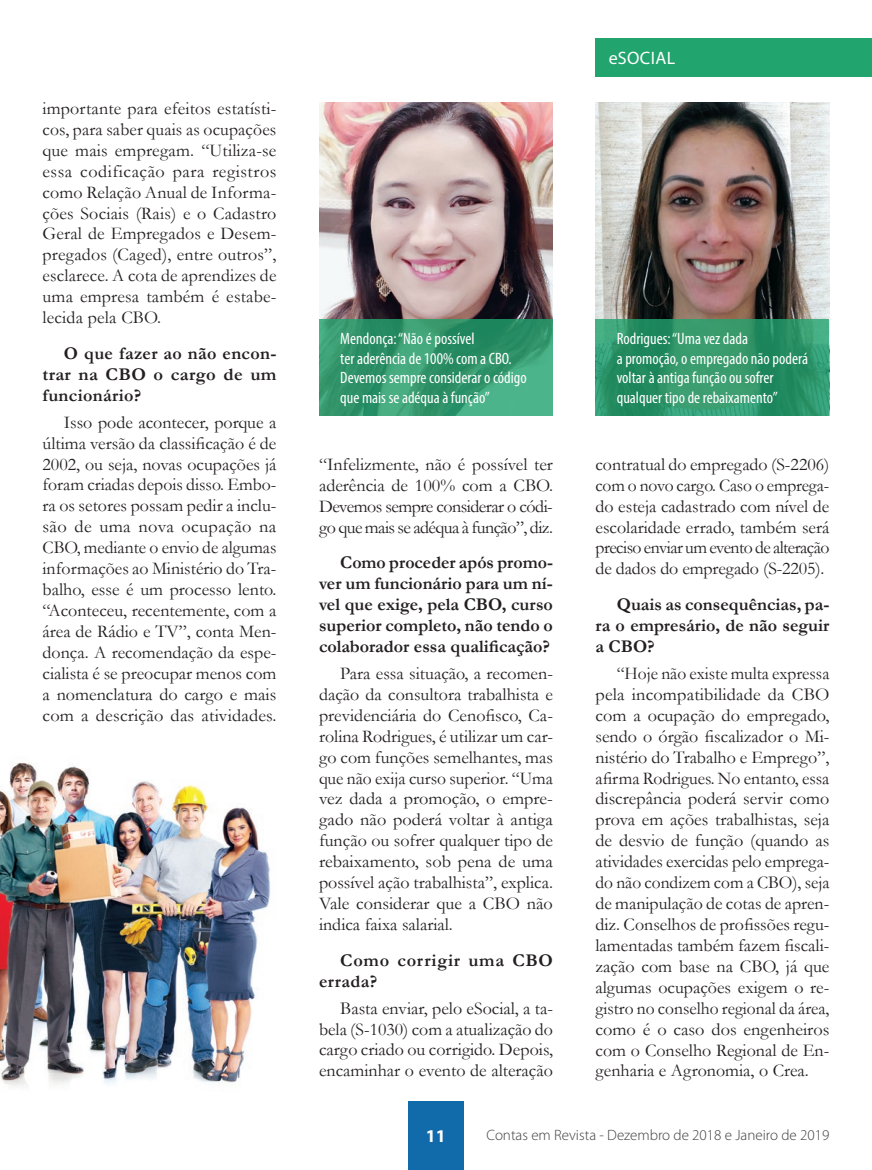
<style>
.page{position:relative;width:872px;height:1170px;background:#fff}
.page>*{position:absolute;margin:0;border:0;box-sizing:border-box;transform-origin:0 0}
.t1{font:18px/20.9px "Garamond";color:#231f20;text-align:justify}
.t2{font:700 18px/20.9px "Garamond";color:#231f20;text-align:justify}
.t3{font:18px "Myriad Pro";letter-spacing:.02em;color:#fff}
.t4{font:700 18px "Myriad Pro";color:#fff}
.t5{font:condensed 16.5px/19.5px "Myriad Pro";color:#fff}
.t6{font:300 15px "Myriad Pro";color:#3e3e3f}
</style>
<div class="page">
<div style="left:595px;top:38px;width:277px;height:39px;background:#22a46f"></div>
<div style="left:408px;top:1101px;width:55px;height:68px;background:#116aaa"></div>
<img style="left:0;top:762px;width:271px;height:325px">
<img style="left:319px;top:102px;width:234px;height:217px">
<svg style="left:319px;top:319px;width:234px;height:96px;background:#359970"></svg>
<img style="left:595px;top:102px;width:234px;height:217px">
<svg style="left:595px;top:319px;width:234px;height:96px;background:#2e9469"></svg>
<p class="t1" style="left:43px;top:97px;width:235px">importante para efeitos estatísti&shy;cos, para saber quais as ocupações que mais empregam. “Utiliza-se essa codificação para registros como Relação Anual de Informa&shy;ções Sociais (Rais) e o Cadastro Geral de Empregados e Desem&shy;pregados (Caged), entre outros”, esclarece. A cota de aprendizes de uma empresa também é estabe&shy;lecida pela CBO.</p>
<p class="t2" style="left:43px;top:342px;width:235px;text-indent:21px">O que fazer ao não encon&shy;trar na CBO o cargo de um funcionário?</p>
<p class="t1" style="left:43px;top:411px;width:235px;text-indent:21px">Isso pode acontecer, porque a última versão da classificação é de 2002, ou seja, novas ocupações já foram criadas depois disso. Embo&shy;ra os setores possam pedir a inclu&shy;são de uma nova ocupação na CBO, mediante o envio de algumas informações ao Ministério do Tra&shy;balho, esse é um processo lento. “Aconteceu, recentemente, com a área de Rádio e TV”, conta Men&shy;donça. A recomendação da espe&shy;cialista é se preocupar menos com a nomenclatura do cargo e mais com a descrição das atividades.</p>
<p class="t3" style="left:608px;top:47px;width:68px">ESOCIAL</p>
<p class="t5" style="left:340px;top:329px;width:188px">Mendonça: “Não é possível<br>ter aderência de 100% com a CBO.<br>Devemos sempre considerar o código que mais se adéqua à função”</p>
<p class="t5" style="left:617px;top:329px;width:193px">Rodrigues: “Uma vez dada<br>a promoção, o empregado não poderá voltar à antiga função ou sofrer qualquer tipo de rebaixamento”</p>
<p class="t1" style="left:319px;top:453px;width:235px">“Infelizmente, não é possível ter aderência de 100% com a CBO.<br>Devemos sempre considerar o códi&shy;go que mais se adéqua à função”, diz.</p>
<p class="t2" style="left:319px;top:552px;width:235px;text-indent:21px">Como proceder após promo&shy;ver um funcionário para um ní&shy;vel que exige, pela CBO, curso superior completo, não tendo o colaborador essa qualificação?</p>
<p class="t1" style="left:319px;top:662px;width:235px;text-indent:21px">Para essa situação, a recomen&shy;dação da consultora trabalhista e previdenciária do Cenofisco, Ca&shy;rolina Rodrigues, é utilizar um car&shy;go com funções semelhantes, mas que não exija curso superior. “Uma vez dada a promoção, o empre&shy;gado não poderá voltar à antiga função ou sofrer qualquer tipo de rebaixamento, sob pena de uma possível ação trabalhista”, explica.<br>Vale considerar que a CBO não indica faixa salarial.</p>
<p class="t2" style="left:319px;top:949px;width:235px;text-indent:21px">Como corrigir uma CBO errada?</p>
<p class="t1" style="left:319px;top:996px;width:235px;text-indent:21px">Basta enviar, pelo eSocial, a ta&shy;bela (S-1030) com a atualização do cargo criado ou corrigido. Depois, encaminhar o evento de alteração</p>
<p class="t1" style="left:595px;top:453px;width:235px">contratual do empregado (S-2206) com o novo cargo. Caso o emprega&shy;do esteja cadastrado com nível de escolaridade errado, também será preciso enviar um evento de alteração de dados do empregado (S-2205).</p>
<p class="t2" style="left:595px;top:594px;width:235px;text-indent:21px">Quais as consequências, pa&shy;ra o empresário, de não seguir a CBO?</p>
<p class="t1" style="left:595px;top:662px;width:235px;text-indent:21px">“Hoje não existe multa expressa pela incompatibilidade da CBO com a ocupação do empregado, sendo o órgão fiscalizador o Mi&shy;nistério do Trabalho e Emprego”, afirma Rodrigues. No entanto, essa discrepância poderá servir como prova em ações trabalhistas, seja de desvio de função (quando as atividades exercidas pelo emprega&shy;do não condizem com a CBO), seja de manipulação de cotas de apren&shy;diz. Conselhos de profissões regu&shy;lamentadas também fazem fiscali&shy;zação com base na CBO, já que algumas ocupações exigem o re&shy;gistro no conselho regional da área, como é o caso dos engenheiros com o Conselho Regional de En&shy;genharia e Agronomia, o Crea.</p>
<p class="t4" style="left:426px;top:1124px;width:21px">11</p>
<p class="t6" style="left:486px;top:1126px;width:344px">Contas em Revista - Dezembro de 2018 e Janeiro de 2019</p>
</div>
